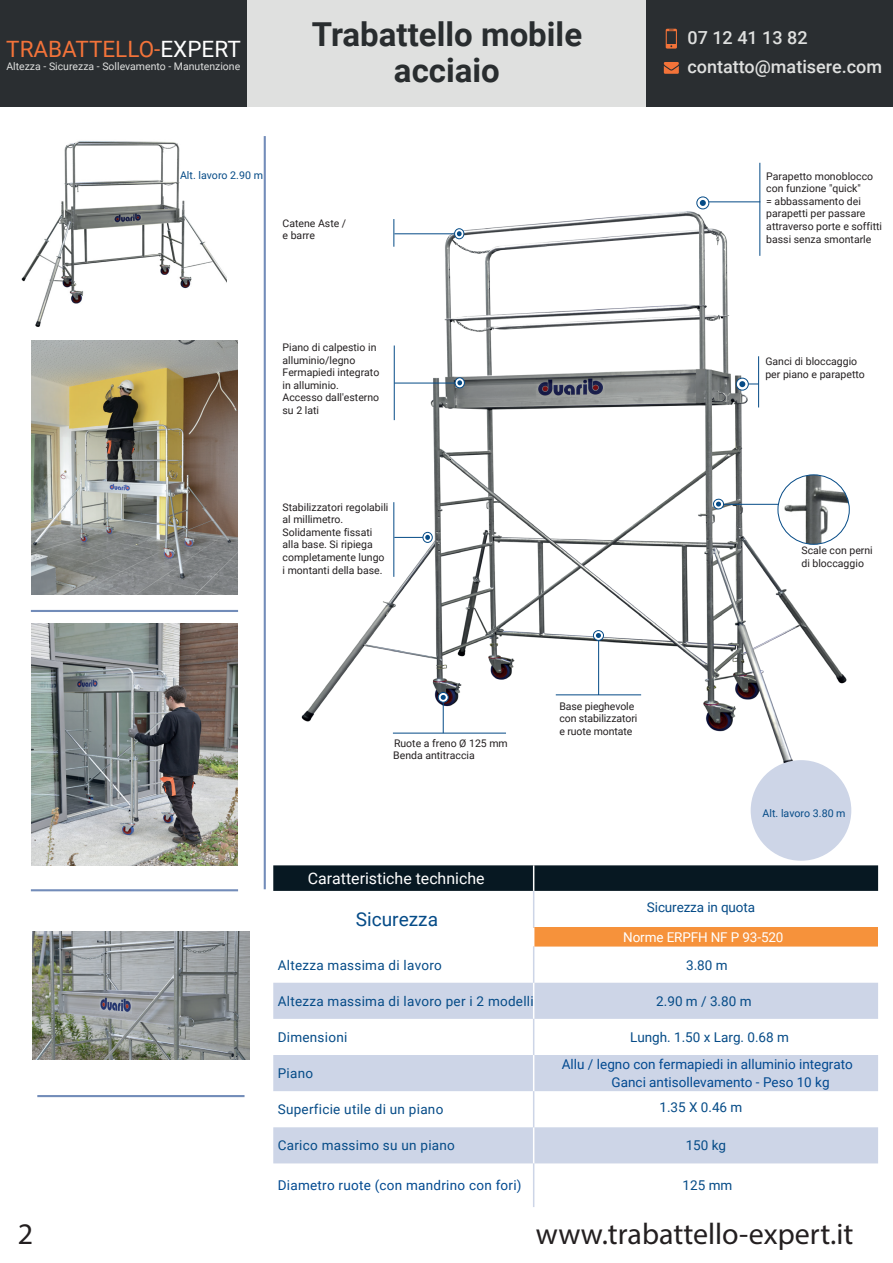
<style>
.page{position:relative;width:893px;height:1263px;background:#fff}
.page>*{position:absolute;margin:0;border:0;box-sizing:border-box;transform-origin:0 0}
.t1{font:700 33px/36px "Roboto";color:#292d2f;text-align:center}
.t2{font:30px "Myriad Pro";color:#231f20}
.t3{font:22.5px "Roboto";color:#f3733a}
.t4{font:19.05px "Roboto";color:#054b87}
.t5{font:500 18px/29.2px "Roboto";color:#dfe0df}
.t6{font:15.9px "Roboto";color:#fff}
.t7{font:13.5px "Roboto";letter-spacing:.02em;color:#054b87}
.t8{font:13.5px/18px "Roboto";color:#014990}
.t9{font:13.5px "Roboto";letter-spacing:.02em;color:#014990}
.t10{font:13.5px "Roboto";color:#054b87}
.t11{font:13.5px "Roboto";letter-spacing:-.01em;color:#fff}
.t12{font:13.5px "Roboto";letter-spacing:-.01em;color:#054b87}
.t13{font:10.65px "Roboto";color:#054b87}
.t14{font:10.5px/12.6px "Roboto";color:#231f20}
.t15{font:10.5px "Roboto";color:#dfe0df}
.s1{color:#fff}
</style>
<div class="page">
<img style="left:301px;top:162px;width:551px;height:671px">
<img style="left:33px;top:932px;width:217px;height:127px">
<svg style="left:736px;top:378px;width:12px;height:12px"></svg>
<div style="left:736px;top:378px;width:13px;height:12px;border:1px solid #054b87;border-radius:50%"></div>
<svg style="left:739px;top:381px;width:19px;height:6px"></svg>
<hr style="left:393px;top:733px;width:113px;height:1px;background:#054b87">
<hr style="left:705px;top:201px;width:55px;height:1px;background:#054b87">
<img style="left:778px;top:475px;width:71px;height:69px">
<div style="left:777px;top:474px;width:73px;height:71px;border:1px solid #054b87;border-radius:50%"></div>
<hr style="left:556px;top:694px;width:85px;height:1px;background:#054b87">
<hr style="left:598px;top:638px;width:1px;height:57px;background:#054b87">
<hr style="left:443px;top:696px;width:1px;height:37px;background:#054b87">
<svg style="left:438px;top:692px;width:10px;height:10px"></svg>
<div style="left:438px;top:692px;width:11px;height:11px;border:1px solid #054b87;border-radius:50%"></div>
<svg style="left:441px;top:692px;width:5px;height:8px"></svg>
<hr style="left:758px;top:356px;width:1px;height:51px;background:#054b87">
<hr style="left:759px;top:163px;width:1px;height:93px;background:#054b87">
<div style="left:534px;top:927px;width:344px;height:19px;background:#f6923b"></div>
<svg style="left:273px;top:946px;width:605px;height:261px"></svg>
<svg style="left:273px;top:983px;width:605px;height:180px;fill:#cdd5e7"></svg>
<svg style="left:273px;top:865px;width:605px;height:26px;background:#0c1c26"></svg>
<hr style="left:533px;top:983px;width:1px;height:36px;background:#fff">
<hr style="left:533px;top:1055px;width:1px;height:36px;background:#fff">
<hr style="left:533px;top:1127px;width:1px;height:36px;background:#fff">
<hr style="left:533px;top:891px;width:1px;height:36px;background:#cdd5e7">
<hr style="left:533px;top:946px;width:1px;height:37px;background:#cdd5e7">
<hr style="left:533px;top:1019px;width:1px;height:36px;background:#cdd5e7">
<hr style="left:533px;top:1091px;width:1px;height:36px;background:#cdd5e7">
<hr style="left:533px;top:1163px;width:1px;height:44px;background:#cdd5e7">
<hr style="left:264px;top:136px;width:2px;height:753px;background:#728cb9">
<hr style="left:31px;top:889px;width:207px;height:2px;background:#728cb9">
<img style="left:21px;top:141px;width:205px;height:200px">
<img style="left:31px;top:341px;width:207px;height:254px">
<img style="left:31px;top:623px;width:207px;height:242px">
<hr style="left:394px;top:345px;width:1px;height:75px;background:#054b87">
<hr style="left:394px;top:383px;width:63px;height:1px;background:#054b87">
<svg style="left:455px;top:378px;width:9px;height:10px"></svg>
<div style="left:455px;top:377px;width:10px;height:11px;border:1px solid #054b87;border-radius:50%"></div>
<svg style="left:457px;top:380px;width:5px;height:5px"></svg>
<svg style="left:393px;top:219px;width:1px;height:28px"></svg>
<hr style="left:394px;top:233px;width:64px;height:1px;background:#054b87">
<svg style="left:455px;top:229px;width:9px;height:10px"></svg>
<div style="left:454px;top:228px;width:10px;height:11px;border:1px solid #054b87;border-radius:50%"></div>
<svg style="left:457px;top:231px;width:5px;height:5px"></svg>
<div style="left:751px;top:760px;width:100px;height:101px;background:#cdd5e7;border-radius:50%"></div>
<svg style="left:593px;top:631px;width:10px;height:9px"></svg>
<div style="left:593px;top:630px;width:11px;height:11px;border:1px solid #054b87;border-radius:50%"></div>
<svg style="left:596px;top:633px;width:5px;height:5px"></svg>
<svg style="left:697px;top:197px;width:12px;height:12px"></svg>
<div style="left:696px;top:197px;width:13px;height:12px;border:1px solid #054b87;border-radius:50%"></div>
<svg style="left:700px;top:200px;width:6px;height:6px"></svg>
<hr style="left:723px;top:504px;width:55px;height:1px;background:#054b87">
<svg style="left:712px;top:498px;width:13px;height:12px"></svg>
<hr style="left:31px;top:610px;width:207px;height:2px;background:#728cb9">
<hr style="left:393px;top:502px;width:1px;height:75px;background:#054b87">
<hr style="left:394px;top:537px;width:30px;height:1px;background:#054b87">
<svg style="left:423px;top:532px;width:9px;height:10px"></svg>
<div style="left:423px;top:532px;width:10px;height:11px;border:1px solid #054b87;border-radius:50%"></div>
<svg style="left:423px;top:535px;width:7px;height:5px"></svg>
<hr style="left:37px;top:1095px;width:208px;height:2px;background:#728cb9">
<div style="left:247px;top:0;width:399px;height:106px;background:#dfe0df"></div>
<div style="left:0;top:0;width:247px;height:106px;background:#2a2e31"></div>
<div style="left:646px;top:0;width:247px;height:106px;background:#2a2e31"></div>
<svg style="left:666px;top:29px;width:11px;height:20px"></svg>
<svg style="left:664px;top:62px;width:15px;height:12px"></svg>
<h3 class="t3" style="left:6px;top:33px;width:236px">TRABATTELLO-<span class="s1">EXPERT</span></h3>
<p class="t15" style="left:6px;top:59px;width:235px">Altezza - Sicurezza - Sollevamento - Manutenzione</p>
<h1 class="t1" style="left:312px;top:15px;width:272px">Trabattello mobile acciaio</h1>
<p class="t13" style="left:180px;top:168px;width:84px">Alt. lavoro 2.90 m</p>
<p class="t14" style="left:283px;top:216px;width:65px">Catene Aste / e barre</p>
<p class="t14" style="left:283px;top:341px;width:98px">Piano di calpestio in alluminio/legno<br>Fermapiedi integrato in alluminio.<br>Accesso dall'esterno su 2 lati</p>
<p class="t14" style="left:283px;top:500px;width:107px">Stabilizzatori regolabili al millimetro.<br>Solidamente fissati alla base. Si ripiega completamente lungo i montanti della base.</p>
<h3 class="t5" style="left:687px;top:22px;width:196px">07 12 41 13 82 contatto@matisere.com</h3>
<p class="t14" style="left:766px;top:169px;width:117px">Parapetto monoblocco con funzione "quick"<br>= abbassamento dei parapetti per passare attraverso porte e soffitti bassi senza smontarle</p>
<p class="t14" style="left:765px;top:354px;width:101px">Ganci di bloccaggio per piano e parapetto</p>
<p class="t14" style="left:801px;top:544px;width:73px">Scale con perni di bloccaggio</p>
<p class="t14" style="left:393px;top:737px;width:116px;line-height:12px">Ruote a freno Ø 125 mm<br>Benda antitraccia</p>
<h3 class="t6" style="left:308px;top:867px;width:178px">Caratteristiche techniche</h3>
<h3 class="t4" style="left:356px;top:905px;width:84px">Sicurezza</h3>
<p class="t14" style="left:559px;top:699px;width:79px">Base pieghevole con stabilizzatori e ruote montate</p>
<p class="t13" style="left:763px;top:805px;width:84px">Alt. lavoro 3.80 m</p>
<p class="t12" style="left:647px;top:898px;width:110px">Sicurezza in quota</p>
<p class="t11" style="left:623px;top:928px;width:162px">Norme ERPFH NF P 93-520</p>
<p class="t7" style="left:278px;top:955px;width:166px">Altezza massima di lavoro</p>
<p class="t7" style="left:686px;top:955px;width:43px">3.80 m</p>
<p class="t7" style="left:278px;top:991px;width:257px">Altezza massima di lavoro per i 2 modelli</p>
<p class="t7" style="left:656px;top:991px;width:97px">2.90 m / 3.80 m</p>
<p class="t7" style="left:278px;top:1027px;width:71px">Dimensioni</p>
<p class="t10" style="left:630px;top:1027px;width:160px">Lungh. 1.50 x Larg. 0.68 m</p>
<p class="t7" style="left:278px;top:1064px;width:37px">Piano</p>
<p class="t8" style="left:612px;top:1055px;width:243px;text-indent:-50px">Allu / legno con fermapiedi in alluminio integrato<br>Ganci antisollevamento - Peso 10 kg</p>
<p class="t7" style="left:278px;top:1100px;width:167px">Superficie utile di un piano</p>
<p class="t7" style="left:278px;top:1136px;width:179px">Carico massimo su un piano</p>
<p class="t7" style="left:686px;top:1136px;width:42px">150 kg</p>
<p class="t9" style="left:278px;top:1176px;width:245px">Diametro ruote (con mandrino con fori)</p>
<p class="t7" style="left:683px;top:1176px;width:51px">125 mm</p>
<p class="t7" style="left:659px;top:1098px;width:84px">1.35 X 0.46 m</p>
<h2 class="t2" style="left:18px;top:1215px;width:17px">2</h2>
<h2 class="t2" style="left:536px;top:1215px;width:319px">www.trabattello-expert.it</h2>
</div>
